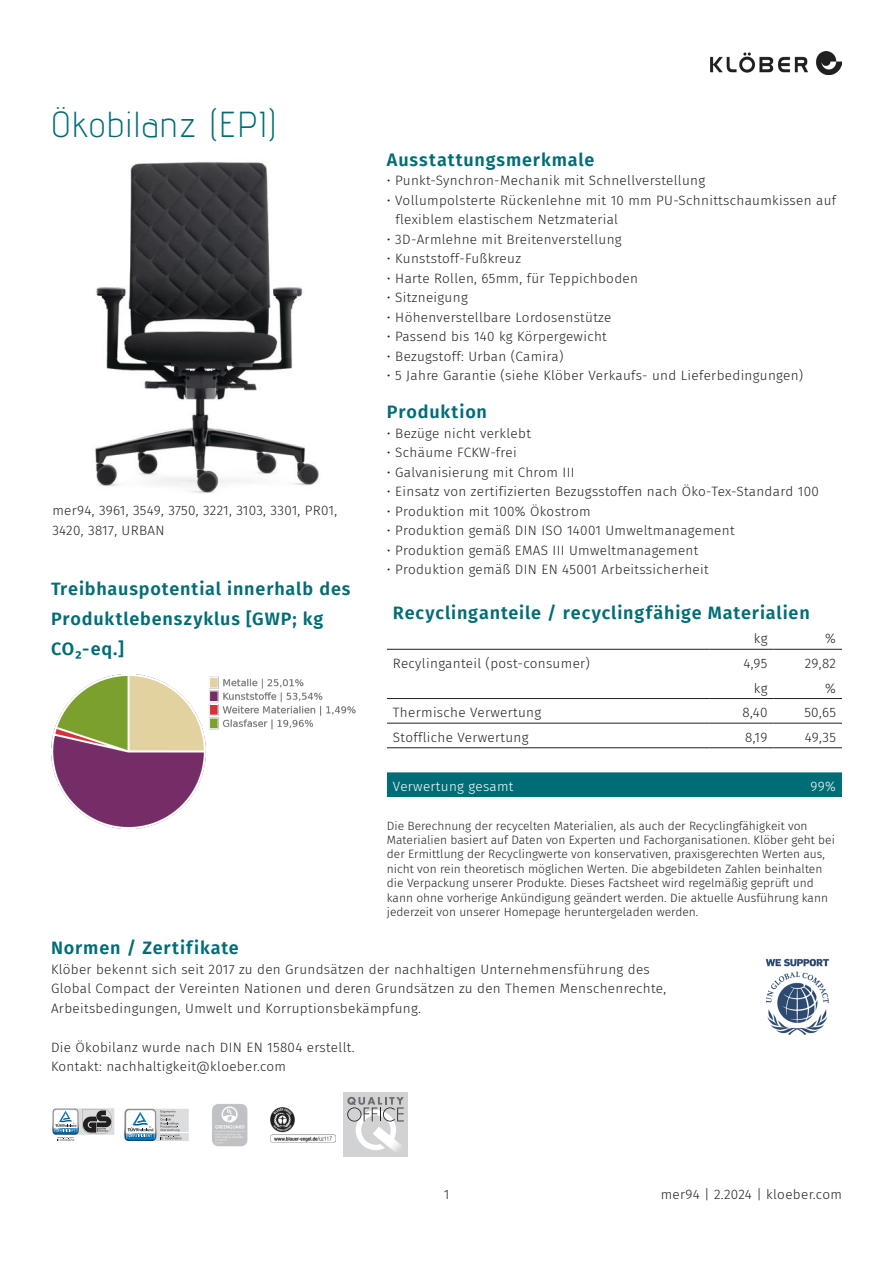
<style>
.page{position:relative;width:893px;height:1263px;background:#fff}
.page>*{position:absolute;margin:0;border:0;box-sizing:border-box;transform-origin:0 0}
.t1{font:300 36px "Advent Pro";letter-spacing:.035em;color:#006d76}
.t2{font:600 18px/30px "Fira Sans";letter-spacing:.045em;color:#006d76}
.t3{font:300 13.5px/19.5px "Fira Sans";letter-spacing:.025em;color:#231f20}
.t4{font:300 13.5px "Fira Sans";letter-spacing:.025em;color:#fff}
.t5{font:300 12px/14.4px "Fira Sans";color:#231f20}
</style>
<div class="page">
<img style="left:710px;top:51px;width:132px;height:24px">
<img style="left:95px;top:162px;width:224px;height:331px">
<img style="left:51px;top:674px;width:305px;height:155px">
<div style="left:387px;top:772px;width:455px;height:25px;background:#006d76"></div>
<hr style="left:387px;top:649px;width:323px;height:1px;background:#231f20">
<hr style="left:387px;top:698px;width:323px;height:1px;background:#231f20">
<hr style="left:387px;top:723px;width:323px;height:1px;background:#231f20">
<hr style="left:387px;top:747px;width:323px;height:1px;background:#231f20">
<hr style="left:710px;top:649px;width:63px;height:1px;background:#231f20">
<hr style="left:710px;top:698px;width:63px;height:1px;background:#231f20">
<hr style="left:710px;top:723px;width:63px;height:1px;background:#231f20">
<hr style="left:710px;top:747px;width:63px;height:1px;background:#231f20">
<hr style="left:773px;top:649px;width:69px;height:1px;background:#231f20">
<hr style="left:773px;top:698px;width:69px;height:1px;background:#231f20">
<hr style="left:773px;top:723px;width:69px;height:1px;background:#231f20">
<hr style="left:773px;top:747px;width:69px;height:1px;background:#231f20">
<img style="left:765px;top:958px;width:64px;height:77px">
<svg style="left:52px;top:1108px;width:62px;height:33px"></svg>
<svg style="left:124px;top:1109px;width:65px;height:32px"></svg>
<img style="left:212px;top:1104px;width:36px;height:43px">
<img style="left:270px;top:1107px;width:65px;height:35px">
<div style="left:344px;top:1092px;width:64px;height:65px;background:#d1d2d4"></div>
<svg style="left:347px;top:1097px;width:57px;height:55px"></svg>
<h1 class="t1" style="left:51px;top:102px;width:227px">Ökobilanz (EPI)</h1>
<p class="t3" style="left:52px;top:501px;width:286px">mer94, 3961, 3549, 3750, 3221, 3103, 3301, PR01,<br>3420, 3817, URBAN</p>
<h2 class="t2" style="left:51px;top:573px;width:301px">Treibhauspotential innerhalb des<br>Produktlebenszyklus [GWP; kg<br>CO₂-eq.]</h2>
<h2 class="t2" style="left:387px;top:143px;width:209px">Ausstattungsmerkmale</h2>
<p class="t3" style="left:387px;top:171px;width:320px">• Punkt-Synchron-Mechanik mit Schnellverstellung</p>
<p class="t3" style="left:395px;top:190px;width:442px;text-indent:-9px">• Vollumpolsterte Rückenlehne mit 10 mm PU-Schnittschaumkissen auf flexiblem elastischem Netzmaterial</p>
<p class="t3" style="left:387px;top:229px;width:236px">• 3D-Armlehne mit Breitenverstellung</p>
<p class="t3" style="left:387px;top:249px;width:136px">• Kunststoff-Fußkreuz</p>
<p class="t3" style="left:387px;top:268px;width:253px">• Harte Rollen, 65mm, für Teppichboden</p>
<p class="t3" style="left:387px;top:288px;width:82px">• Sitzneigung</p>
<p class="t3" style="left:387px;top:307px;width:226px">• Höhenverstellbare Lordosenstütze</p>
<p class="t3" style="left:387px;top:327px;width:221px">• Passend bis 140 kg Körpergewicht</p>
<p class="t3" style="left:387px;top:346px;width:178px">• Bezugstoff: Urban (Camira)</p>
<p class="t3" style="left:387px;top:366px;width:418px">• 5 Jahre Garantie (siehe Klöber Verkaufs- und Lieferbedingungen)</p>
<h2 class="t2" style="left:387px;top:396px;width:102px">Produktion</h2>
<p class="t3" style="left:387px;top:423px;width:146px">• Bezüge nicht verklebt</p>
<p class="t3" style="left:387px;top:443px;width:131px">• Schäume FCKW-frei</p>
<p class="t3" style="left:387px;top:462px;width:189px">• Galvanisierung mit Chrom III</p>
<p class="t3" style="left:387px;top:482px;width:433px">• Einsatz von zertifizierten Bezugsstoffen nach Öko-Tex-Standard 100</p>
<p class="t3" style="left:387px;top:501px;width:205px">• Produktion mit 100% Ökostrom</p>
<p class="t3" style="left:387px;top:521px;width:349px">• Produktion gemäß DIN ISO 14001 Umweltmanagement</p>
<p class="t3" style="left:387px;top:540px;width:313px">• Produktion gemäß EMAS III Umweltmanagement</p>
<p class="t3" style="left:387px;top:560px;width:323px">• Produktion gemäß DIN EN 45001 Arbeitssicherheit</p>
<h2 class="t2" style="left:393px;top:596px;width:418px">Recyclinganteile / recyclingfähige Materialien</h2>
<p class="t3" style="left:754px;top:629px;width:15px">kg</p>
<p class="t3" style="left:825px;top:629px;width:12px">%</p>
<p class="t3" style="left:393px;top:653px;width:199px">Recylinganteil (post-consumer)</p>
<p class="t3" style="left:743px;top:653px;width:25px">4,95</p>
<p class="t3" style="left:805px;top:653px;width:33px">29,82</p>
<p class="t3" style="left:754px;top:678px;width:15px">kg</p>
<p class="t3" style="left:825px;top:678px;width:12px">%</p>
<p class="t3" style="left:393px;top:703px;width:150px">Thermische Verwertung</p>
<p class="t3" style="left:743px;top:703px;width:26px">8,40</p>
<p class="t3" style="left:804px;top:703px;width:33px">50,65</p>
<p class="t3" style="left:393px;top:727px;width:137px">Stoffliche Verwertung</p>
<p class="t3" style="left:745px;top:727px;width:24px">8,19</p>
<p class="t3" style="left:805px;top:727px;width:33px">49,35</p>
<p class="t4" style="left:393px;top:777px;width:122px">Verwertung gesamt</p>
<p class="t4" style="left:811px;top:777px;width:27px">99%</p>
<p class="t5" style="left:387px;top:818px;width:449px">Die Berechnung der recycelten Materialien, als auch der Recyclingfähigkeit von Materialien basiert auf Daten von Experten und Fachorganisationen. Klöber geht bei der Ermittlung der Recyclingwerte von konservativen, praxisgerechten Werten aus, nicht von rein theoretisch möglichen Werten. Die abgebildeten Zahlen beinhalten die Verpackung unserer Produkte. Dieses Factsheet wird regelmäßig geprüft und kann ohne vorherige Ankündigung geändert werden. Die aktuelle Ausführung kann jederzeit von unserer Homepage heruntergeladen werden.</p>
<h2 class="t2" style="left:51px;top:932px;width:189px">Normen / Zertifikate</h2>
<p class="t3" style="left:51px;top:959px;width:617px">Klöber bekennt sich seit 2017 zu den Grundsätzen der nachhaltigen Unternehmensführung des<br>Global Compact der Vereinten Nationen und deren Grundsätzen zu den Themen Menschenrechte,<br>Arbeitsbedingungen, Umwelt und Korruptionsbekämpfung.</p>
<p class="t3" style="left:51px;top:1037px;width:305px">Die Ökobilanz wurde nach DIN EN 15804 erstellt.<br>Kontakt: nachhaltigkeit@kloeber.com</p>
<p class="t3" style="left:444px;top:1184px;width:7px">1</p>
<p class="t3" style="left:661px;top:1184px;width:183px">mer94 | 2.2024 | kloeber.com</p>
</div>
